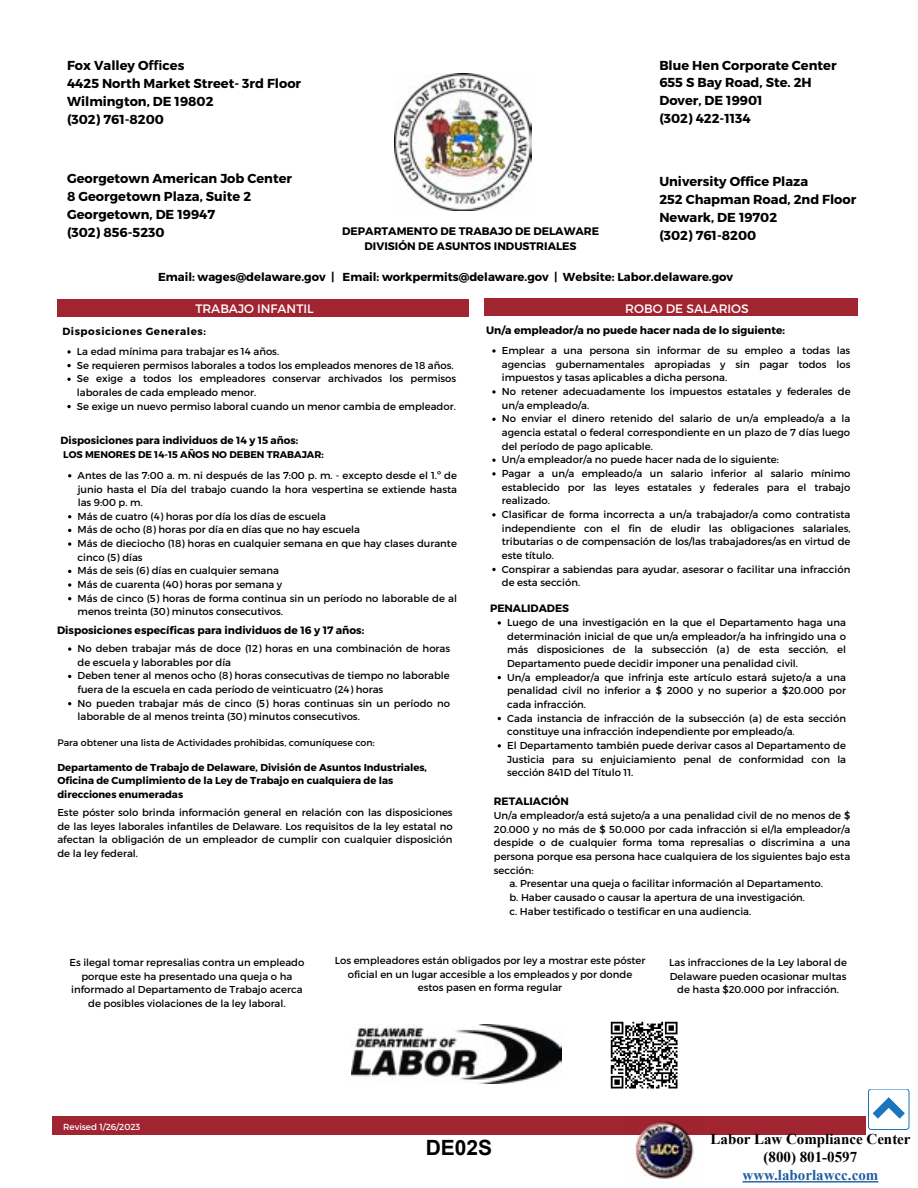
<style>
.page{position:relative;width:918px;height:1188px;background:#fff}
.page>*{position:absolute;margin:0;border:0;box-sizing:border-box;transform-origin:0 0}
.t1{font:700 21px "Arial";color:#000}
.t2{font:700 15px/18px "Times New Roman";color:#000;text-align:center}
.t3{font:700 15px "Times New Roman";color:#215e9e}
.t4{font:700 13.05px/17.9px "Montserrat";color:#000}
.t5{font:12.3px "Montserrat";color:#fff}
.t6{font:700 11.55px "Montserrat";color:#000}
.t7{font:700 10.95px/15px "Montserrat";color:#000;text-align:center}
.t8{font:700 10.65px "Montserrat";color:#000}
.t9{font:700 10.35px "Montserrat";color:#000}
.t10{font:700 10.35px "Montserrat";letter-spacing:.055em;color:#000}
.t11{font:10.05px/13.6px "Montserrat";color:#000}
.t12{font:700 10.05px/13.6px "Montserrat";color:#000}
.t13{font:700 9.75px "Montserrat";color:#000}
.t14{font:9.45px "Montserrat";color:#000}
.t15{font:8.85px "Montserrat";color:#fff}
.s1{font-family:"Noto Sans"}
</style>
<div class="page">
<div style="left:52px;top:1116px;width:814px;height:19px;background:#a12431"></div>
<img style="left:394px;top:74px;width:137px;height:137px">
<div style="left:57px;top:300px;width:412px;height:17px;background:#a12431"></div>
<div style="left:484px;top:299px;width:374px;height:17px;background:#a12431"></div>
<img style="left:352px;top:1025px;width:209px;height:58px">
<svg style="left:67px;top:350px;width:4px;height:4px"></svg>
<svg style="left:67px;top:364px;width:4px;height:3px"></svg>
<svg style="left:67px;top:378px;width:4px;height:3px"></svg>
<svg style="left:67px;top:405px;width:4px;height:3px"></svg>
<svg style="left:68px;top:542px;width:3px;height:4px"></svg>
<svg style="left:68px;top:583px;width:3px;height:4px"></svg>
<svg style="left:492px;top:349px;width:4px;height:4px"></svg>
<svg style="left:492px;top:390px;width:4px;height:4px"></svg>
<svg style="left:492px;top:418px;width:4px;height:3px"></svg>
<svg style="left:492px;top:459px;width:4px;height:3px"></svg>
<svg style="left:492px;top:472px;width:4px;height:4px"></svg>
<svg style="left:492px;top:513px;width:4px;height:3px"></svg>
<svg style="left:492px;top:568px;width:4px;height:3px"></svg>
<svg style="left:68px;top:647px;width:3px;height:4px"></svg>
<svg style="left:498px;top:621px;width:3px;height:4px"></svg>
<svg style="left:498px;top:744px;width:3px;height:4px"></svg>
<svg style="left:610px;top:1021px;width:68px;height:68px"></svg>
<hr style="left:743px;top:1181px;width:135px;height:2px;background:#215e9e">
<img style="left:635px;top:1121px;width:60px;height:58px">
<div style="left:869px;top:1089px;width:40px;height:41px;border:1px solid #1c75bc;border-radius:3px"></div>
<svg style="left:869px;top:1092px;width:41px;height:35px"></svg>
<p class="t4" style="left:67px;top:57px;width:236px">Fox Valley O<span class="s1">ffi</span>ces<br>4425 North Market Street- 3rd Floor<br>Wilmington, DE 19802<br>(302) 761-8200</p>
<p class="t4" style="left:67px;top:170px;width:227px">Georgetown American Job Center<br>8 Georgetown Plaza, Suite 2<br>Georgetown, DE 19947<br>(302) 856-5230</p>
<p class="t7" style="left:342px;top:224px;width:259px">DEPARTAMENTO DE TRABAJO DE DELAWARE<br>DIVISIÓN DE ASUNTOS INDUSTRIALES</p>
<p class="t4" style="left:659px;top:56px;width:179px">Blue Hen Corporate Center<br>655 S Bay Road, Ste. 2H<br>Dover, DE 19901<br>(302) 422-1134</p>
<p class="t4" style="left:659px;top:173px;width:199px">University Office Plaza<br>252 Chapman Road, 2nd Floor<br>Newark, DE 19702<br>(302) 761-8200</p>
<p class="t6" style="left:158px;top:270px;width:577px">Email: wages@delaware.gov | Email: workpermits@delaware.gov | Website: Labor.delaware.gov</p>
<p class="t5" style="left:195px;top:301px;width:120px">TRABAJO INFANTIL</p>
<p class="t5" style="left:625px;top:301px;width:125px">ROBO DE SALARIOS</p>
<p class="t10" style="left:62px;top:325px;width:145px">Disposiciones Generales:</p>
<p class="t11" style="left:77px;top:345px;width:381px">La edad mínima para trabajar es 14 años.<br>Se requieren permisos laborales a todos los empleados menores de 18 años.<br>Se exige a todos los empleadores conservar archivados los permisos laborales de cada empleado menor.<br>Se exige un nuevo permiso laboral cuando un menor cambia de empleador.</p>
<p class="t9" style="left:61px;top:434px;width:239px">Disposiciones para individuos de 14 y 15 años:</p>
<p class="t11" style="left:78px;top:468px;width:381px">Antes de las 7:00 a. m. ni después de las 7:00 p. m. - excepto desde el 1.º de junio hasta el Día del trabajo cuando la hora vespertina se extiende hasta las 9:00 p. m.<br>Más de cuatro (4) horas por día los días de escuela<br>Más de ocho (8) horas por día en días que no hay escuela<br>Más de dieciocho (18) horas en cualquier semana en que hay clases durante cinco (5) días<br>Más de seis (6) días en cualquier semana<br>Más de cuarenta (40) horas por semana y<br>Más de cinco (5) horas de forma continua sin un período no laborable de al menos treinta (30) minutos consecutivos.</p>
<p class="t13" style="left:63px;top:448px;width:262px">LOS MENORES DE 14-15 AÑOS NO DEBEN TRABAJAR:</p>
<p class="t8" style="left:57px;top:624px;width:309px">Disposiciones específicas para individuos de 16 y 17 años:</p>
<p class="t11" style="left:78px;top:642px;width:374px">No deben trabajar más de doce (12) horas en una combinación de horas de escuela y laborables por día<br>Deben tener al menos ocho (8) horas consecutivas de tiempo no laborable fuera de la escuela en cada período de veinticuatro (24) horas<br>No pueden trabajar más de cinco (5) horas continuas sin un período no laborable de al menos treinta (30) minutos consecutivos.</p>
<p class="t14" style="left:57px;top:737px;width:319px">Para obtener una lista de Actividades prohibidas, comuníquese con:</p>
<p class="t12" style="left:57px;top:761px;width:371px">Departamento de Trabajo de Delaware, División de Asuntos Industriales,<br>Oficina de Cumplimiento de la Ley de Trabajo en cualquiera de las direcciones enumeradas</p>
<p class="t11" style="left:57px;top:805px;width:397px;text-align:justify">Este póster solo brinda información general en relación con las disposiciones de las leyes laborales infantiles de Delaware. Los requisitos de la ley estatal no afectan la obligación de un empleador de cumplir con cualquier disposición de la ley federal.</p>
<p class="t8" style="left:486px;top:324px;width:300px">Un/a empleador/a no puede hacer nada de lo siguiente:</p>
<p class="t11" style="left:502px;top:344px;width:350px">Emplear a una persona sin informar de su empleo a todas las agencias gubernamentales apropiadas y sin pagar todos los impuestos y tasas aplicables a dicha persona.<br>No retener adecuadamente los impuestos estatales y federales de un/a empleado/a.<br>No enviar el dinero retenido del salario de un/a empleado/a a la agencia estatal o federal correspondiente en un plazo de 7 días luego del período de pago aplicable.<br>Un/a empleador/a no puede hacer nada de lo siguiente:<br>Pagar a un/a empleado/a un salario inferior al salario mínimo establecido por las leyes estatales y federales para el trabajo realizado.<br>Clasificar de forma incorrecta a un/a trabajador/a como contratista independiente con el fin de eludir las obligaciones salariales, tributarias o de compensación de los/las trabajadores/as en virtud de este título.<br>Conspirar a sabiendas para ayudar, asesorar o facilitar una infracción de esta sección.</p>
<p class="t8" style="left:490px;top:602px;width:81px">PENALIDADES</p>
<p class="t11" style="left:507px;top:616px;width:341px">Luego de una investigación en la que el Departamento haga una determinación inicial de que un/a empleador/a ha infringido una o más disposiciones de la subsección (a) de esta sección, el Departamento puede decidir imponer una penalidad civil.<br>Un/a empleador/a que infrinja este artículo estará sujeto/a a una penalidad civil no inferior a $ 2000 y no superior a $20.000 por cada infracción.<br>Cada instancia de infracción de la subsección (a) de esta sección constituye una infracción independiente por empleado/a.<br>El Departamento también puede derivar casos al Departamento de Justicia para su enjuiciamiento penal de conformidad con la sección 841D del Título 11.</p>
<p class="t8" style="left:494px;top:795px;width:76px">RETALIACIÓN</p>
<p class="t11" style="left:494px;top:809px;width:358px">Un/a empleador/a está sujeto/a a una penalidad civil de no menos de $</p>
<p class="t11" style="left:494px;top:822px;width:358px">20.000 y no más de $ 50.000 por cada infracción si el/la empleador/a</p>
<p class="t11" style="left:494px;top:836px;width:358px">despide o de cualquier forma toma represalias o discrimina a una</p>
<p class="t11" style="left:494px;top:850px;width:358px">persona porque esa persona hace cualquiera de los siguientes bajo esta</p>
<p class="t11" style="left:494px;top:863px;width:41px">sección:</p>
<p class="t11" style="left:509px;top:877px;width:315px">a. Presentar una queja o facilitar información al Departamento.</p>
<p class="t11" style="left:509px;top:891px;width:297px">b. Haber causado o causar la apertura de una investigación.</p>
<p class="t11" style="left:509px;top:904px;width:243px">c. Haber testificado o testificar en una audiencia.</p>
<p class="t11" style="left:335px;top:954px;width:312px;text-align:center">Los empleadores están obligados por ley a mostrar este póster oficial en un lugar accesible a los empleados y por donde estos pasen en forma regular</p>
<p class="t11" style="left:69px;top:956px;width:236px;text-align:center">Es ilegal tomar represalias contra un empleado porque este ha presentado una queja o ha informado al Departamento de Trabajo acerca de posibles violaciones de la ley laboral.</p>
<p class="t11" style="left:669px;top:956px;width:179px;text-align:center">Las infracciones de la Ley laboral de<br>Delaware pueden ocasionar multas de hasta $20.000 por infracción.</p>
<p class="t15" style="left:63px;top:1121px;width:79px">Revised 1/26/2023</p>
<h1 class="t1" style="left:426px;top:1133px;width:68px">DE02S</h1>
<h2 class="t2" style="left:711px;top:1130px;width:202px">Labor Law Compliance Center (800) 801-0597</h2>
<h2 class="t3" style="left:743px;top:1164px;width:137px">www.laborlawcc.com</h2>
</div>
